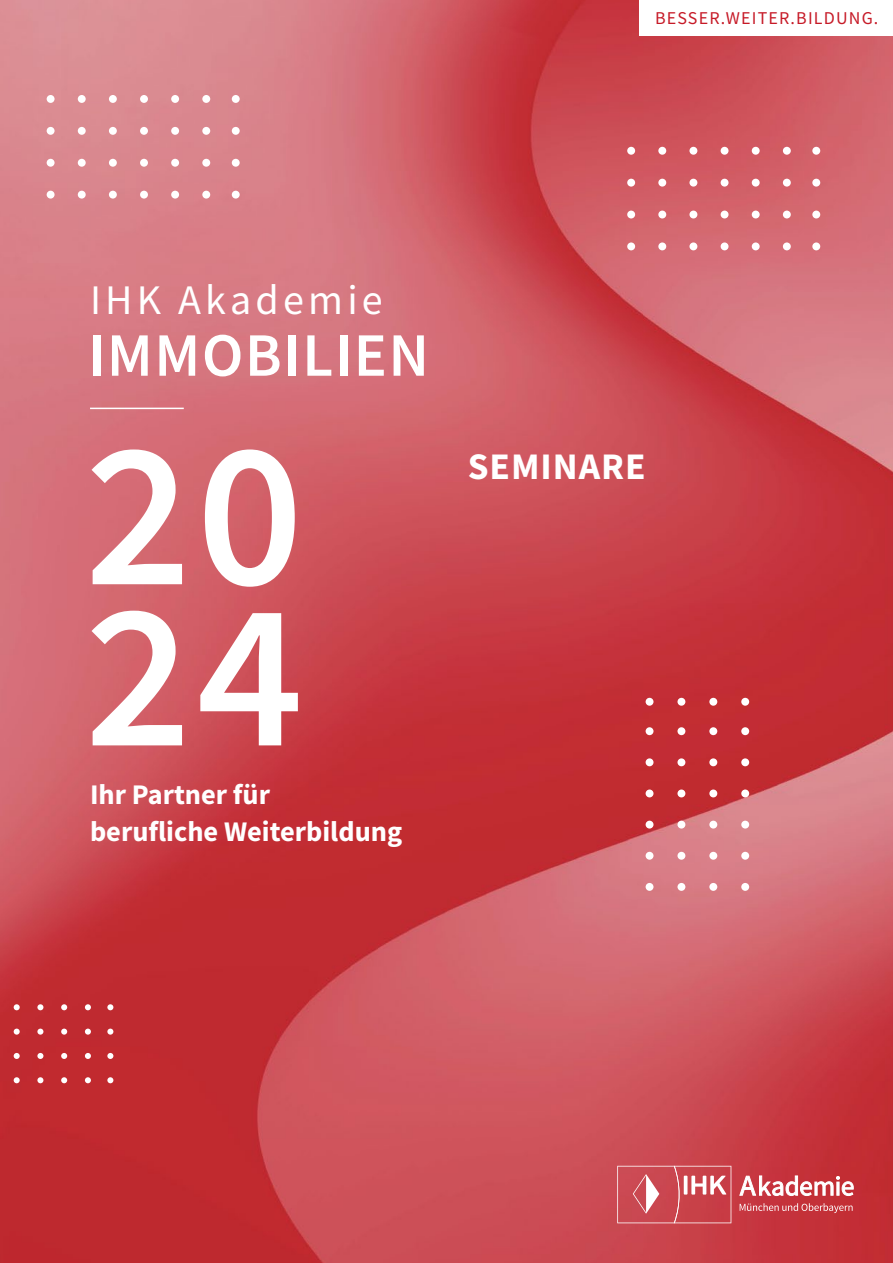
<style>
.page{position:relative;width:893px;height:1263px;background:#fff}
.page>*{position:absolute;margin:0;border:0;box-sizing:border-box;transform-origin:0 0}
.t1{font:600 207.9px/161.1px "Source Sans Pro";color:#fff}
.t2{font:600 61.65px "Source Sans Pro";letter-spacing:.025em;color:#fff}
.t3{font:42px "Source Sans Pro";letter-spacing:.1em;color:#fff}
.t4{font:700 37.5px "Source Sans Pro";letter-spacing:.025em;color:#fff}
.t5{font:700 28.35px/37.5px "Source Sans Pro";color:#fff}
.t6{font:18px "Source Sans Pro";letter-spacing:.065em;color:#c61a27}
</style>
<div class="page">
<img style="left:0;top:0;width:893px;height:1263px">
<svg style="left:892px;top:840px;width:1px;height:333px"></svg>
<svg style="left:740px;top:1203px;width:113px;height:10px"></svg>
<svg style="left:739px;top:1176px;width:114px;height:20px"></svg>
<svg style="left:617px;top:1166px;width:114px;height:57px;background:#d05e66"></svg>
<hr style="left:90px;top:408px;width:94px;height:1px;background:#fff">
<div style="left:640px;top:0;width:253px;height:35px;background:#fff"></div>
<div style="left:627px;top:147px;width:8px;height:8px;background:#fff;border-radius:50%"></div>
<div style="left:627px;top:179px;width:8px;height:8px;background:#fff;border-radius:50%"></div>
<div style="left:627px;top:211px;width:8px;height:7px;background:#fff;border-radius:50%"></div>
<div style="left:627px;top:242px;width:8px;height:8px;background:#fff;border-radius:50%"></div>
<div style="left:689px;top:147px;width:8px;height:8px;background:#fff;border-radius:50%"></div>
<div style="left:689px;top:179px;width:8px;height:8px;background:#fff;border-radius:50%"></div>
<div style="left:689px;top:211px;width:8px;height:7px;background:#fff;border-radius:50%"></div>
<div style="left:689px;top:242px;width:8px;height:8px;background:#fff;border-radius:50%"></div>
<div style="left:752px;top:147px;width:8px;height:8px;background:#fff;border-radius:50%"></div>
<div style="left:752px;top:179px;width:8px;height:8px;background:#fff;border-radius:50%"></div>
<div style="left:752px;top:211px;width:8px;height:7px;background:#fff;border-radius:50%"></div>
<div style="left:752px;top:242px;width:8px;height:8px;background:#fff;border-radius:50%"></div>
<div style="left:658px;top:147px;width:8px;height:8px;background:#fff;border-radius:50%"></div>
<div style="left:658px;top:179px;width:8px;height:8px;background:#fff;border-radius:50%"></div>
<div style="left:658px;top:211px;width:8px;height:7px;background:#fff;border-radius:50%"></div>
<div style="left:658px;top:242px;width:8px;height:8px;background:#fff;border-radius:50%"></div>
<div style="left:721px;top:147px;width:7px;height:8px;background:#fff;border-radius:50%"></div>
<div style="left:721px;top:179px;width:7px;height:8px;background:#fff;border-radius:50%"></div>
<div style="left:721px;top:211px;width:7px;height:7px;background:#fff;border-radius:50%"></div>
<div style="left:721px;top:242px;width:7px;height:8px;background:#fff;border-radius:50%"></div>
<div style="left:783px;top:147px;width:8px;height:8px;background:#fff;border-radius:50%"></div>
<div style="left:783px;top:179px;width:8px;height:8px;background:#fff;border-radius:50%"></div>
<div style="left:783px;top:211px;width:8px;height:7px;background:#fff;border-radius:50%"></div>
<div style="left:783px;top:242px;width:8px;height:8px;background:#fff;border-radius:50%"></div>
<div style="left:812px;top:147px;width:8px;height:8px;background:#fff;border-radius:50%"></div>
<div style="left:812px;top:179px;width:8px;height:8px;background:#fff;border-radius:50%"></div>
<div style="left:812px;top:211px;width:8px;height:7px;background:#fff;border-radius:50%"></div>
<div style="left:812px;top:242px;width:8px;height:8px;background:#fff;border-radius:50%"></div>
<div style="left:646px;top:883px;width:7px;height:8px;background:#fff;border-radius:50%"></div>
<div style="left:677px;top:883px;width:8px;height:8px;background:#fff;border-radius:50%"></div>
<div style="left:709px;top:883px;width:8px;height:8px;background:#fff;border-radius:50%"></div>
<div style="left:741px;top:883px;width:8px;height:8px;background:#fff;border-radius:50%"></div>
<div style="left:646px;top:821px;width:7px;height:7px;background:#fff;border-radius:50%"></div>
<div style="left:677px;top:821px;width:8px;height:7px;background:#fff;border-radius:50%"></div>
<div style="left:709px;top:821px;width:8px;height:7px;background:#fff;border-radius:50%"></div>
<div style="left:741px;top:821px;width:8px;height:7px;background:#fff;border-radius:50%"></div>
<div style="left:646px;top:758px;width:7px;height:8px;background:#fff;border-radius:50%"></div>
<div style="left:677px;top:758px;width:8px;height:8px;background:#fff;border-radius:50%"></div>
<div style="left:709px;top:758px;width:8px;height:8px;background:#fff;border-radius:50%"></div>
<div style="left:741px;top:758px;width:8px;height:8px;background:#fff;border-radius:50%"></div>
<div style="left:646px;top:852px;width:7px;height:8px;background:#fff;border-radius:50%"></div>
<div style="left:677px;top:852px;width:8px;height:8px;background:#fff;border-radius:50%"></div>
<div style="left:709px;top:852px;width:8px;height:8px;background:#fff;border-radius:50%"></div>
<div style="left:741px;top:852px;width:8px;height:8px;background:#fff;border-radius:50%"></div>
<div style="left:646px;top:789px;width:7px;height:8px;background:#fff;border-radius:50%"></div>
<div style="left:677px;top:789px;width:8px;height:8px;background:#fff;border-radius:50%"></div>
<div style="left:709px;top:789px;width:8px;height:8px;background:#fff;border-radius:50%"></div>
<div style="left:741px;top:789px;width:8px;height:8px;background:#fff;border-radius:50%"></div>
<div style="left:646px;top:727px;width:7px;height:8px;background:#fff;border-radius:50%"></div>
<div style="left:677px;top:727px;width:8px;height:8px;background:#fff;border-radius:50%"></div>
<div style="left:709px;top:727px;width:8px;height:8px;background:#fff;border-radius:50%"></div>
<div style="left:741px;top:727px;width:8px;height:8px;background:#fff;border-radius:50%"></div>
<div style="left:646px;top:698px;width:7px;height:8px;background:#fff;border-radius:50%"></div>
<div style="left:677px;top:698px;width:8px;height:8px;background:#fff;border-radius:50%"></div>
<div style="left:709px;top:698px;width:8px;height:8px;background:#fff;border-radius:50%"></div>
<div style="left:741px;top:698px;width:8px;height:8px;background:#fff;border-radius:50%"></div>
<div style="left:47px;top:95px;width:8px;height:8px;background:#fff;border-radius:50%"></div>
<div style="left:47px;top:127px;width:8px;height:8px;background:#fff;border-radius:50%"></div>
<div style="left:47px;top:159px;width:8px;height:8px;background:#fff;border-radius:50%"></div>
<div style="left:47px;top:191px;width:8px;height:8px;background:#fff;border-radius:50%"></div>
<div style="left:109px;top:95px;width:8px;height:8px;background:#fff;border-radius:50%"></div>
<div style="left:109px;top:127px;width:8px;height:8px;background:#fff;border-radius:50%"></div>
<div style="left:109px;top:159px;width:8px;height:8px;background:#fff;border-radius:50%"></div>
<div style="left:109px;top:191px;width:8px;height:8px;background:#fff;border-radius:50%"></div>
<div style="left:171px;top:95px;width:8px;height:8px;background:#fff;border-radius:50%"></div>
<div style="left:171px;top:127px;width:8px;height:8px;background:#fff;border-radius:50%"></div>
<div style="left:171px;top:159px;width:8px;height:8px;background:#fff;border-radius:50%"></div>
<div style="left:171px;top:191px;width:8px;height:8px;background:#fff;border-radius:50%"></div>
<div style="left:78px;top:95px;width:8px;height:8px;background:#fff;border-radius:50%"></div>
<div style="left:78px;top:127px;width:8px;height:8px;background:#fff;border-radius:50%"></div>
<div style="left:78px;top:159px;width:8px;height:8px;background:#fff;border-radius:50%"></div>
<div style="left:78px;top:191px;width:8px;height:8px;background:#fff;border-radius:50%"></div>
<div style="left:140px;top:95px;width:8px;height:8px;background:#fff;border-radius:50%"></div>
<div style="left:140px;top:127px;width:8px;height:8px;background:#fff;border-radius:50%"></div>
<div style="left:140px;top:159px;width:8px;height:8px;background:#fff;border-radius:50%"></div>
<div style="left:140px;top:191px;width:8px;height:8px;background:#fff;border-radius:50%"></div>
<div style="left:202px;top:95px;width:8px;height:8px;background:#fff;border-radius:50%"></div>
<div style="left:202px;top:127px;width:8px;height:8px;background:#fff;border-radius:50%"></div>
<div style="left:202px;top:159px;width:8px;height:8px;background:#fff;border-radius:50%"></div>
<div style="left:202px;top:191px;width:8px;height:8px;background:#fff;border-radius:50%"></div>
<div style="left:232px;top:95px;width:8px;height:8px;background:#fff;border-radius:50%"></div>
<div style="left:232px;top:127px;width:8px;height:8px;background:#fff;border-radius:50%"></div>
<div style="left:232px;top:159px;width:8px;height:8px;background:#fff;border-radius:50%"></div>
<div style="left:232px;top:191px;width:8px;height:8px;background:#fff;border-radius:50%"></div>
<svg style="left:14px;top:1004px;width:6px;height:6px"></svg>
<div style="left:14px;top:1028px;width:6px;height:7px;background:#fff;border-radius:50%"></div>
<svg style="left:14px;top:1053px;width:6px;height:6px"></svg>
<svg style="left:14px;top:1077px;width:6px;height:6px"></svg>
<svg style="left:61px;top:1004px;width:6px;height:6px"></svg>
<div style="left:61px;top:1028px;width:6px;height:7px;background:#fff;border-radius:50%"></div>
<svg style="left:61px;top:1053px;width:6px;height:6px"></svg>
<svg style="left:61px;top:1077px;width:6px;height:6px"></svg>
<svg style="left:37px;top:1004px;width:6px;height:6px"></svg>
<div style="left:37px;top:1028px;width:6px;height:7px;background:#fff;border-radius:50%"></div>
<svg style="left:37px;top:1053px;width:6px;height:6px"></svg>
<svg style="left:37px;top:1077px;width:6px;height:6px"></svg>
<svg style="left:85px;top:1004px;width:6px;height:6px"></svg>
<div style="left:85px;top:1028px;width:6px;height:7px;background:#fff;border-radius:50%"></div>
<svg style="left:85px;top:1053px;width:6px;height:6px"></svg>
<svg style="left:85px;top:1077px;width:6px;height:6px"></svg>
<svg style="left:107px;top:1004px;width:6px;height:6px"></svg>
<div style="left:107px;top:1028px;width:6px;height:7px;background:#fff;border-radius:50%"></div>
<svg style="left:107px;top:1053px;width:6px;height:6px"></svg>
<svg style="left:107px;top:1077px;width:6px;height:6px"></svg>
<p class="t6" style="left:655px;top:6px;width:225px">BESSER.WEITER.BILDUNG.</p>
<h3 class="t3" style="left:90px;top:273px;width:294px">IHK Akademie</h3>
<h2 class="t2" style="left:88px;top:315px;width:343px">IMMOBILIEN</h2>
<h1 class="t1" style="left:85px;top:433px;width:220px">20<br>24</h1>
<p class="t5" style="left:90px;top:775px;width:314px">Ihr Partner für berufliche Weiterbildung</p>
<h3 class="t4" style="left:468px;top:441px;width:179px">SEMINARE</h3>
</div>
